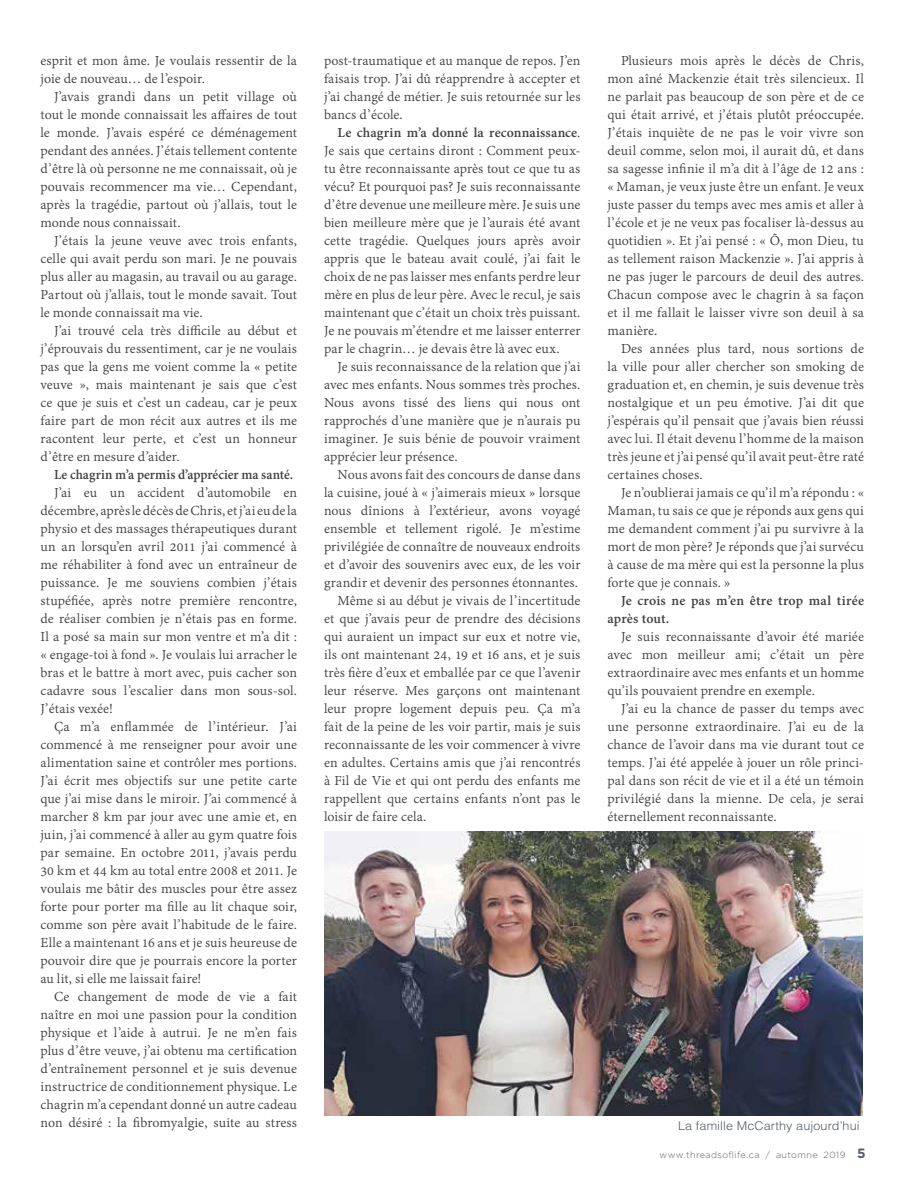
<style>
.page{position:relative;width:918px;height:1188px;background:#fff}
.page>*{position:absolute;margin:0;border:0;box-sizing:border-box;transform-origin:0 0}
.t1{font:15px/18px "Adobe Devanagari";letter-spacing:.005em;color:#414042;text-align:justify}
.t2{font:700 15px/18px "Adobe Devanagari";letter-spacing:.005em;color:#414042}
.t3{font:700 15px "Adobe Devanagari";letter-spacing:.005em;color:#414042;scale:.96 1}
.t4{font:300 12px "Helvetica";letter-spacing:.01em;color:#565e66;scale:1.05 1}
.t5{font:300 9px "Gotham";letter-spacing:.05em;color:#565e66}
.s1{font-weight:700}
.s2{font-weight:700;font-size:13.5px}
</style>
<div class="page">
<img style="left:324px;top:832px;width:538px;height:283px">
<p class="t1" style="left:40px;top:53px;width:258px">esprit et mon âme. Je voulais ressentir de la joie de nouveau… de l’espoir.</p>
<p class="t1" style="left:40px;top:89px;width:258px;text-indent:14px">J’avais grandi dans un petit village où tout le monde connaissait les affaires de tout le monde. J’avais espéré ce déménagement pendant des années. J’étais tellement contente d’être là où personne ne me connaissait, où je pouvais recommencer ma vie… Cependant, après la tragédie, partout où j’allais, tout le monde nous connaissait.</p>
<p class="t1" style="left:40px;top:233px;width:258px;text-indent:14px">J’étais la jeune veuve avec trois enfants, celle qui avait perdu son mari. Je ne pouvais plus aller au magasin, au travail ou au garage.<br>Partout où j’allais, tout le monde savait. Tout le monde connaissait ma vie.</p>
<p class="t1" style="left:40px;top:323px;width:258px;text-indent:14px">J’ai trouvé cela très difficile au début et j’éprouvais du ressentiment, car je ne voulais pas que la gens me voient comme la « petite veuve », mais maintenant je sais que c’est ce que je suis et c’est un cadeau, car je peux faire part de mon récit aux autres et ils me racontent leur perte, et c’est un honneur d’être en mesure d’aider.</p>
<p class="t3" style="left:54px;top:466px;width:251px">Le chagrin m’a permis d’apprécier ma santé.</p>
<p class="t1" style="left:40px;top:485px;width:258px;text-indent:14px">J’ai eu un accident d’automobile en décembre, après le décès de Chris, et j’ai eu de la physio et des massages thérapeutiques durant un an lorsqu’en avril 2011 j’ai commencé à me réhabiliter à fond avec un entraîneur de puissance. Je me souviens combien j’étais stupéfiée, après notre première rencontre, de réaliser combien je n’étais pas en forme.<br>Il a posé sa main sur mon ventre et m’a dit : « engage-toi à fond ». Je voulais lui arracher le bras et le battre à mort avec, puis cacher son cadavre sous l’escalier dans mon sous-sol.<br>J’étais vexée!</p>
<p class="t1" style="left:41px;top:719px;width:258px;text-indent:14px">Ça m’a enflammée de l’intérieur. J’ai commencé à me renseigner pour avoir une alimentation saine et contrôler mes portions.<br>J’ai écrit mes objectifs sur une petite carte que j’ai mise dans le miroir. J’ai commencé à marcher 8 km par jour avec une amie et, en juin, j’ai commencé à aller au gym quatre fois par semaine. En octobre 2011, j’avais perdu 30 km et 44 km au total entre 2008 et 2011. Je voulais me bâtir des muscles pour être assez forte pour porter ma fille au lit chaque soir, comme son père avait l’habitude de le faire.<br>Elle a maintenant 16 ans et je suis heureuse de pouvoir dire que je pourrais encore la porter au lit, si elle me laissait faire!</p>
<p class="t1" style="left:41px;top:989px;width:258px;text-indent:14px">Ce changement de mode de vie a fait naître en moi une passion pour la condition physique et l’aide à autrui. Je ne m’en fais plus d’être veuve, j’ai obtenu ma certification d’entraînement personnel et je suis devenue instructrice de conditionnement physique. Le chagrin m’a cependant donné un autre cadeau non désiré : la fibromyalgie, suite au stress</p>
<p class="t1" style="left:324px;top:53px;width:258px">post-traumatique et au manque de repos. J’en faisais trop. J’ai dû réapprendre à accepter et j’ai changé de métier. Je suis retournée sur les bancs d’école.</p>
<p class="t1" style="left:324px;top:125px;width:258px;text-indent:14px"><span class="s1">Le chagrin m’a donné la reconnaissance</span>.<br>Je sais que certains diront : Comment peux&shy;tu être reconnaissante après tout ce que tu as vécu? Et pourquoi pas? Je suis reconnaissante d’être devenue une meilleure mère. Je suis une bien meilleure mère que je l’aurais été avant cette tragédie. Quelques jours après avoir appris que le bateau avait coulé, j’ai fait le choix de ne pas laisser mes enfants perdre leur mère en plus de leur père. Avec le recul, je sais maintenant que c’était un choix très puissant.<br>Je ne pouvais m’étendre et me laisser enterrer par le chagrin… je devais être là avec eux.</p>
<p class="t1" style="left:324px;top:359px;width:258px;text-indent:14px">Je suis reconnaissance de la relation que j’ai avec mes enfants. Nous sommes très proches.<br>Nous avons tissé des liens qui nous ont rapprochés d’une manière que je n’aurais pu imaginer. Je suis bénie de pouvoir vraiment apprécier leur présence.</p>
<p class="t1" style="left:338px;top:467px;width:245px">Nous avons fait des concours de danse dans</p>
<p class="t1" style="left:324px;top:485px;width:258px">la cuisine, joué à « j’aimerais mieux » lorsque</p>
<p class="t1" style="left:324px;top:503px;width:258px">nous dînions à l’extérieur, avons voyagé</p>
<p class="t1" style="left:324px;top:521px;width:258px">ensemble et tellement rigolé. Je m’estime</p>
<p class="t1" style="left:324px;top:539px;width:258px">privilégiée de connaître de nouveaux endroits</p>
<p class="t1" style="left:324px;top:557px;width:258px">et d’avoir des souvenirs avec eux, de les voir</p>
<p class="t1" style="left:324px;top:575px;width:255px">grandir et devenir des personnes étonnantes.</p>
<p class="t1" style="left:338px;top:593px;width:245px">Même si au début je vivais de l’incertitude</p>
<p class="t1" style="left:324px;top:611px;width:258px">et que j’avais peur de prendre des décisions</p>
<p class="t1" style="left:324px;top:629px;width:258px">qui auraient un impact sur eux et notre vie,</p>
<p class="t1" style="left:324px;top:647px;width:258px">ils ont maintenant 24, 19 et 16 ans, et je suis</p>
<p class="t1" style="left:324px;top:665px;width:258px">très fière d’eux et emballée par ce que l’avenir</p>
<p class="t1" style="left:324px;top:683px;width:258px">leur réserve. Mes garçons ont maintenant</p>
<p class="t1" style="left:324px;top:701px;width:258px">leur propre logement depuis peu. Ça m’a</p>
<p class="t1" style="left:324px;top:719px;width:258px">fait de la peine de les voir partir, mais je suis</p>
<p class="t1" style="left:324px;top:737px;width:258px">reconnaissante de les voir commencer à vivre</p>
<p class="t1" style="left:324px;top:755px;width:258px">en adultes. Certains amis que j’ai rencontrés</p>
<p class="t1" style="left:324px;top:773px;width:258px">à Fil de Vie et qui ont perdu des enfants me</p>
<p class="t1" style="left:324px;top:791px;width:258px">rappellent que certains enfants n’ont pas le</p>
<p class="t1" style="left:324px;top:809px;width:104px">loisir de faire cela.</p>
<p class="t1" style="left:607px;top:53px;width:258px;text-indent:14px">Plusieurs mois après le décès de Chris, mon aîné Mackenzie était très silencieux. Il ne parlait pas beaucoup de son père et de ce qui était arrivé, et j’étais plutôt préoccupée.<br>J’étais inquiète de ne pas le voir vivre son deuil comme, selon moi, il aurait dû, et dans sa sagesse infinie il m’a dit à l’âge de 12 ans : « Maman, je veux juste être un enfant. Je veux juste passer du temps avec mes amis et aller à l’école et je ne veux pas focaliser là-dessus au quotidien ». Et j’ai pensé : « Ô, mon Dieu, tu as tellement raison Mackenzie ». J’ai appris à ne pas juger le parcours de deuil des autres.<br>Chacun compose avec le chagrin à sa façon et il me fallait le laisser vivre son deuil à sa manière.</p>
<p class="t1" style="left:608px;top:341px;width:258px;text-indent:14px">Des années plus tard, nous sortions de la ville pour aller chercher son smoking de graduation et, en chemin, je suis devenue très nostalgique et un peu émotive. J’ai dit que j’espérais qu’il pensait que j’avais bien réussi avec lui. Il était devenu l’homme de la maison très jeune et j’ai pensé qu’il avait peut-être raté certaines choses.</p>
<p class="t1" style="left:608px;top:485px;width:258px;text-indent:14px">Je n’oublierai jamais ce qu’il m’a répondu : « Maman, tu sais ce que je réponds aux gens qui me demandent comment j’ai pu survivre à la mort de mon père? Je réponds que j’ai survécu à cause de ma mère qui est la personne la plus forte que je connais. »</p>
<p class="t2" style="left:608px;top:593px;width:258px;text-indent:14px">Je crois ne pas m’en être trop mal tirée après tout.</p>
<p class="t1" style="left:608px;top:629px;width:258px;text-indent:14px">Je suis reconnaissante d’avoir été mariée avec mon meilleur ami; c’était un père extraordinaire avec mes enfants et un homme qu’ils pouvaient prendre en exemple.</p>
<p class="t1" style="left:608px;top:701px;width:258px;text-indent:14px">J’ai eu la chance de passer du temps avec une personne extraordinaire. J’ai eu de la chance de l’avoir dans ma vie durant tout ce temps. J’ai été appelée à jouer un rôle princi&shy;pal dans son récit de vie et il a été un témoin privilégié dans la mienne. De cela, je serai éternellement reconnaissante.</p>
<p class="t4" style="left:678px;top:1118px;width:174px">La famille McCarthy aujourd’hui</p>
<p class="t5" style="left:659px;top:1149px;width:208px">www.threadsoflife.ca / automne 2019 <span class="s2">5</span></p>
</div>
